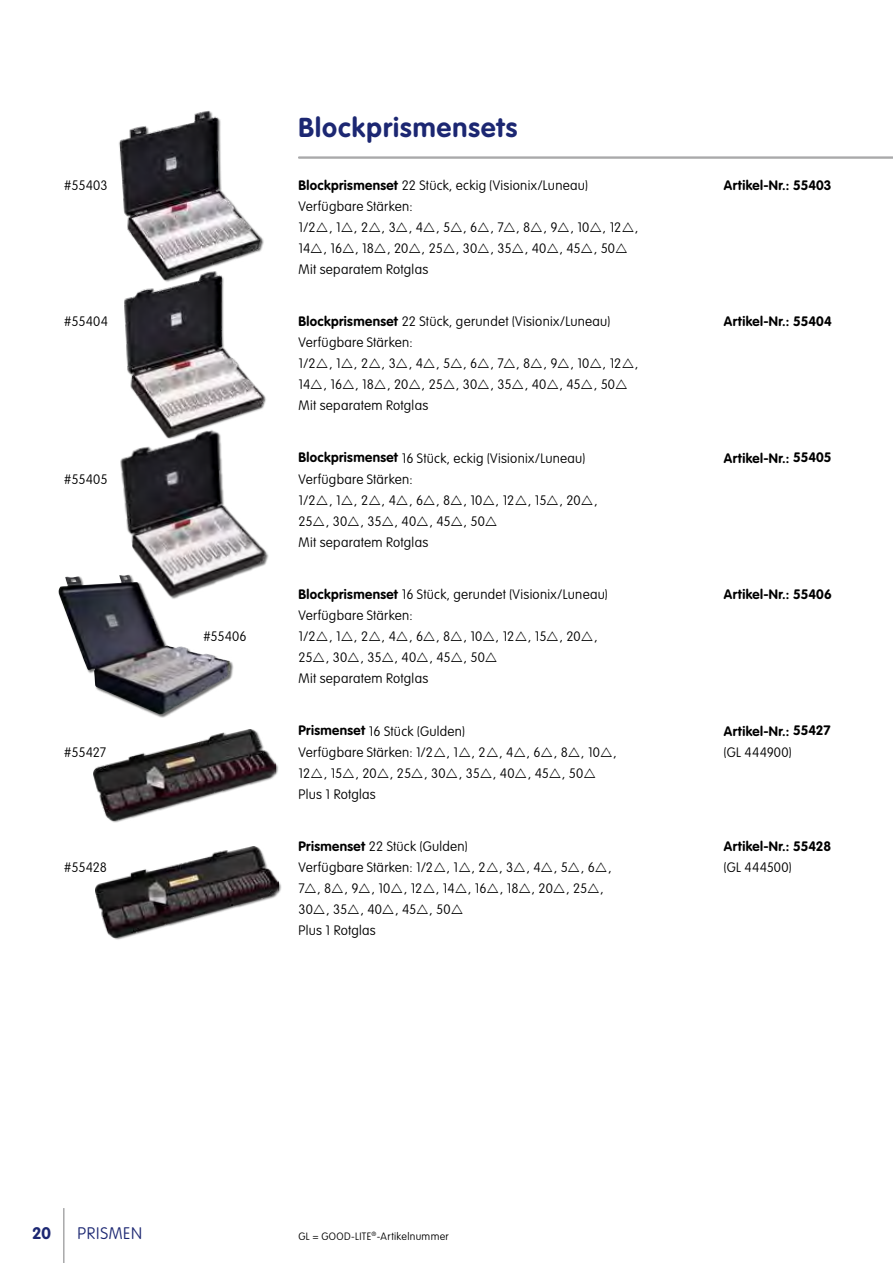
<style>
.page{position:relative;width:893px;height:1263px;background:#fff}
.page>*{position:absolute;margin:0;border:0;box-sizing:border-box;transform-origin:0 0}
.t1{font:700 27px "VAG Rounded Std";letter-spacing:.04em;color:#1c2772}
.t2{font:100 16.5px "VAG Rounded Std";letter-spacing:.045em;color:#1c2772}
.t3{font:700 16.5px "VAG Rounded Std";color:#1c2772}
.t4{font:100 13.5px/21px "VAG Rounded Std";letter-spacing:.02em;color:#000}
.t5{font:700 13.5px "VAG Rounded Std";letter-spacing:.02em;color:#000}
.t6{font:100 10.5px "VAG Rounded Std";letter-spacing:.035em;color:#000}
.s1{font-weight:700}
</style>
<div class="page">
<hr style="left:63px;top:1208px;width:2px;height:55px;background:#a9a9aa">
<hr style="left:298px;top:157px;width:595px;height:1px;background:#a9a9aa">
<img style="left:119px;top:110px;width:145px;height:159px">
<div style="left:58px;top:574px;width:176px;height:144px;background:#000;opacity:.55"></div>
<img style="left:58px;top:575px;width:173px;height:140px">
<img style="left:124px;top:269px;width:142px;height:157px">
<img style="left:114px;top:426px;width:155px;height:175px">
<img style="left:93px;top:729px;width:183px;height:94px">
<div style="left:96px;top:847px;width:185px;height:93px;background:#000;opacity:.55"></div>
<img style="left:96px;top:847px;width:182px;height:92px">
<p class="t4" style="left:64px;top:175px;width:45px">#55403</p>
<p class="t4" style="left:64px;top:312px;width:45px">#55404</p>
<p class="t4" style="left:64px;top:469px;width:45px">#55405</p>
<p class="t4" style="left:64px;top:742px;width:44px">#55427</p>
<p class="t4" style="left:64px;top:858px;width:44px">#55428</p>
<p class="t4" style="left:203px;top:626px;width:45px">#55406</p>
<h1 class="t1" style="left:298px;top:112px;width:220px">Blockprismensets</h1>
<p class="t4" style="left:298px;top:175px;width:341px"><span class="s1">Blockprismenset</span> 22 Stück, eckig (Visionix/Luneau)<br>Verfügbare Stärken:<br>1/2, 1, 2, 3, 4, 5, 6, 7, 8, 9, 10, 12,<br>14 , 16 , 18 , 20 , 25 , 30 , 35 , 40 , 45 , 50<br>Mit separatem Rotglas</p>
<p class="t5" style="left:724px;top:177px;width:109px">Artikel-Nr.: 55403</p>
<p class="t4" style="left:298px;top:312px;width:341px"><span class="s1">Blockprismenset</span> 22 Stück, gerundet (Visionix/Luneau)<br>Verfügbare Stärken:<br>1/2, 1, 2, 3, 4, 5, 6, 7, 8, 9, 10, 12, 14 , 16 , 18 , 20 , 25 , 30 , 35 , 40 , 45 , 50<br>Mit separatem Rotglas</p>
<p class="t5" style="left:724px;top:314px;width:109px">Artikel-Nr.: 55404</p>
<p class="t4" style="left:298px;top:448px;width:301px"><span class="s1">Blockprismenset</span> 16 Stück, eckig (Visionix/Luneau)<br>Verfügbare Stärken:<br>1/2, 1, 2, 4, 6, 8, 10, 12, 15, 20,<br>25 , 30 , 35 , 40 , 45 , 50<br>Mit separatem Rotglas</p>
<p class="t5" style="left:724px;top:450px;width:109px">Artikel-Nr.: 55405</p>
<p class="t4" style="left:298px;top:585px;width:311px"><span class="s1">Blockprismenset</span> 16 Stück, gerundet (Visionix/Luneau)<br>Verfügbare Stärken:<br>1/2, 1, 2, 4, 6, 8, 10, 12, 15, 20,<br>25 , 30 , 35 , 40 , 45 , 50<br>Mit separatem Rotglas</p>
<p class="t5" style="left:724px;top:587px;width:109px">Artikel-Nr.: 55406</p>
<p class="t4" style="left:298px;top:721px;width:320px"><span class="s1">Prismenset</span> 16 Stück (Gulden)<br>Verfügbare Stärken: 1/2 , 1 , 2 , 4 , 6 , 8 , 10 ,<br>12 , 15 , 20 , 25 , 30 , 35 , 40 , 45 , 50<br>Plus 1 Rotglas</p>
<p class="t5" style="left:724px;top:723px;width:108px">Artikel-Nr.: 55427</p>
<p class="t4" style="left:724px;top:742px;width:69px">(GL 444900)</p>
<p class="t4" style="left:298px;top:837px;width:315px"><span class="s1">Prismenset</span> 22 Stück (Gulden)<br>Verfügbare Stärken: 1/2 , 1 , 2 , 3 , 4 , 5 , 6 ,<br>7, 8, 9, 10, 12, 14, 16, 18, 20, 25,<br>30 , 35 , 40 , 45 , 50<br>Plus 1 Rotglas</p>
<p class="t5" style="left:724px;top:839px;width:109px">Artikel-Nr.: 55428</p>
<p class="t4" style="left:724px;top:858px;width:69px">(GL 444500)</p>
<p class="t3" style="left:32px;top:1224px;width:20px">20</p>
<p class="t2" style="left:78px;top:1224px;width:66px">PRISMEN</p>
<p class="t6" style="left:298px;top:1230px;width:152px">GL = GOOD-LITE<sup>®</sup>-Artikelnummer</p>
</div>
